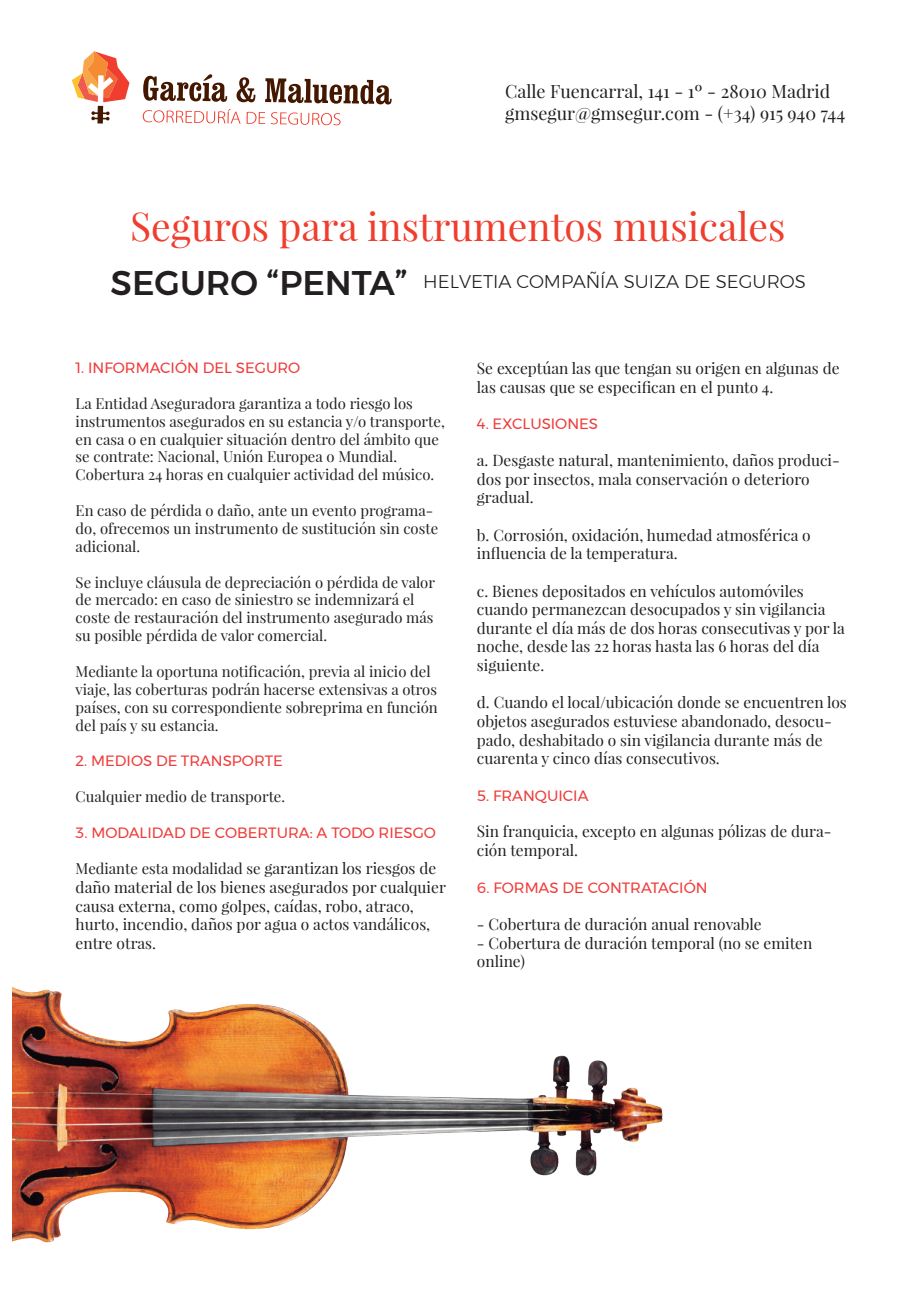
<style>
.page{position:relative;width:919px;height:1289px;background:#fff}
.page>*{position:absolute;margin:0;border:0;box-sizing:border-box;transform-origin:0 0}
.t1{font:39px "Playfair Display";color:#ef3e2e}
.t2{font:300 18.3px "Montserrat";color:#231f20}
.t3{font:18px/21.6px "Playfair Display";color:#231f20}
.t4{font:15.6px/18.6px "Playfair Display";color:#231f20}
.t5{font:14.85px/17.9px "Playfair Display";color:#231f20}
.t6{font:14.85px "Montserrat";color:#ee3c3a}
.s1{font-weight:500;font-size:34.05px}
.s2{font-size:15.6px}
</style>
<div class="page">
<img style="left:13px;top:987px;width:650px;height:256px">
<svg style="left:143px;top:74px;width:84px;height:28px"></svg>
<svg style="left:236px;top:77px;width:19px;height:25px"></svg>
<svg style="left:265px;top:78px;width:126px;height:26px"></svg>
<svg style="left:143px;top:109px;width:97px;height:15px"></svg>
<svg style="left:246px;top:112px;width:19px;height:12px"></svg>
<svg style="left:271px;top:112px;width:69px;height:13px"></svg>
<svg style="left:72px;top:51px;width:57px;height:72px"></svg>
<p class="t3" style="left:505px;top:80px;width:342px">Calle Fuencarral, 141 - 1º - 28010 Madrid gmsegur@gmsegur.com - (+34) 915 940 744</p>
<h1 class="t1" style="left:130px;top:202px;width:657px">Seguros para instrumentos musicales</h1>
<p class="t2" style="left:111px;top:268px;width:696px"><span class="s1">SEGURO “PENTA”</span> HELVETIA COMPAÑÍA SUIZA DE SEGUROS</p>
<p class="t6" style="left:76px;top:356px;width:226px">1. INFORMACIÓN DEL SEGURO</p>
<p class="t5" style="left:76px;top:394px;width:371px">La Entidad Aseguradora garantiza a todo riesgo los instrumentos asegurados en su estancia y/o transporte, en casa o en cualquier situación dentro del ámbito que se contrate: Nacional, Unión Europea o Mundial.<br>Cobertura 24 horas en cualquier actividad del músico.</p>
<p class="t5" style="left:76px;top:501px;width:364px">En caso de pérdida o daño, ante un evento programa&shy;do, ofrecemos un instrumento de sustitución sin coste adicional.</p>
<p class="t5" style="left:76px;top:573px;width:361px">Se incluye cláusula de depreciación o pérdida de valor de mercado: en caso de siniestro se indemnizará el coste de restauración del instrumento asegurado más su posible pérdida de valor comercial.</p>
<p class="t5" style="left:76px;top:662px;width:363px">Mediante la oportuna notificación, previa al inicio del viaje, las coberturas podrán hacerse extensivas a otros países, con su correspondiente sobreprima en función del país y su estancia.</p>
<p class="t6" style="left:76px;top:749px;width:209px">2. MEDIOS DE TRANSPORTE</p>
<p class="t5" style="left:76px;top:787px;width:211px">Cualquier medio de transporte.</p>
<p class="t6" style="left:76px;top:821px;width:362px">3. MODALIDAD DE COBERTURA: A TODO RIESGO</p>
<p class="t5" style="left:76px;top:859px;width:362px">Mediante esta modalidad se <span class="s2">garantizan los riesgos de</span></p>
<p class="t4" style="left:76px;top:877px;width:372px">daño material de los bienes asegurados por cualquier causa externa, como golpes, caídas, robo, atraco, hurto, incendio, daños por agua o actos vandálicos, entre otras.</p>
<p class="t4" style="left:477px;top:359px;width:364px">Se exceptúan las que tengan su origen en algunas de las causas que se especifican en el punto 4.</p>
<p class="t6" style="left:477px;top:413px;width:123px">4. EXCLUSIONES</p>
<p class="t4" style="left:477px;top:450px;width:364px">a. Desgaste natural, mantenimiento, daños produci&shy;dos por insectos, mala conservación o deterioro gradual.</p>
<p class="t4" style="left:477px;top:525px;width:335px">b. Corrosión, oxidación, humedad atmosférica o influencia de la temperatura.</p>
<p class="t4" style="left:477px;top:581px;width:369px">c. Bienes depositados en vehículos automóviles cuando permanezcan desocupados y sin vigilancia durante el día más de dos horas consecutivas y por la noche, desde las 22 horas hasta las 6 horas del día siguiente.</p>
<p class="t4" style="left:477px;top:693px;width:371px">d. Cuando el local/ubicación donde se encuentren los objetos asegurados estuviese abandonado, desocu&shy;pado, deshabitado o sin vigilancia durante más de cuarenta y cinco días consecutivos.</p>
<p class="t6" style="left:477px;top:784px;width:113px">5. FRANQUICIA</p>
<p class="t4" style="left:477px;top:822px;width:356px">Sin franquicia, excepto en algunas pólizas de dura&shy;ción temporal.</p>
<p class="t6" style="left:477px;top:876px;width:232px">6. FORMAS DE CONTRATACIÓN</p>
<p class="t4" style="left:477px;top:914px;width:286px">- Cobertura de duración anual renovable</p>
<p class="t4" style="left:477px;top:933px;width:337px">- Cobertura de duración temporal (no se emiten online)</p>
</div>
